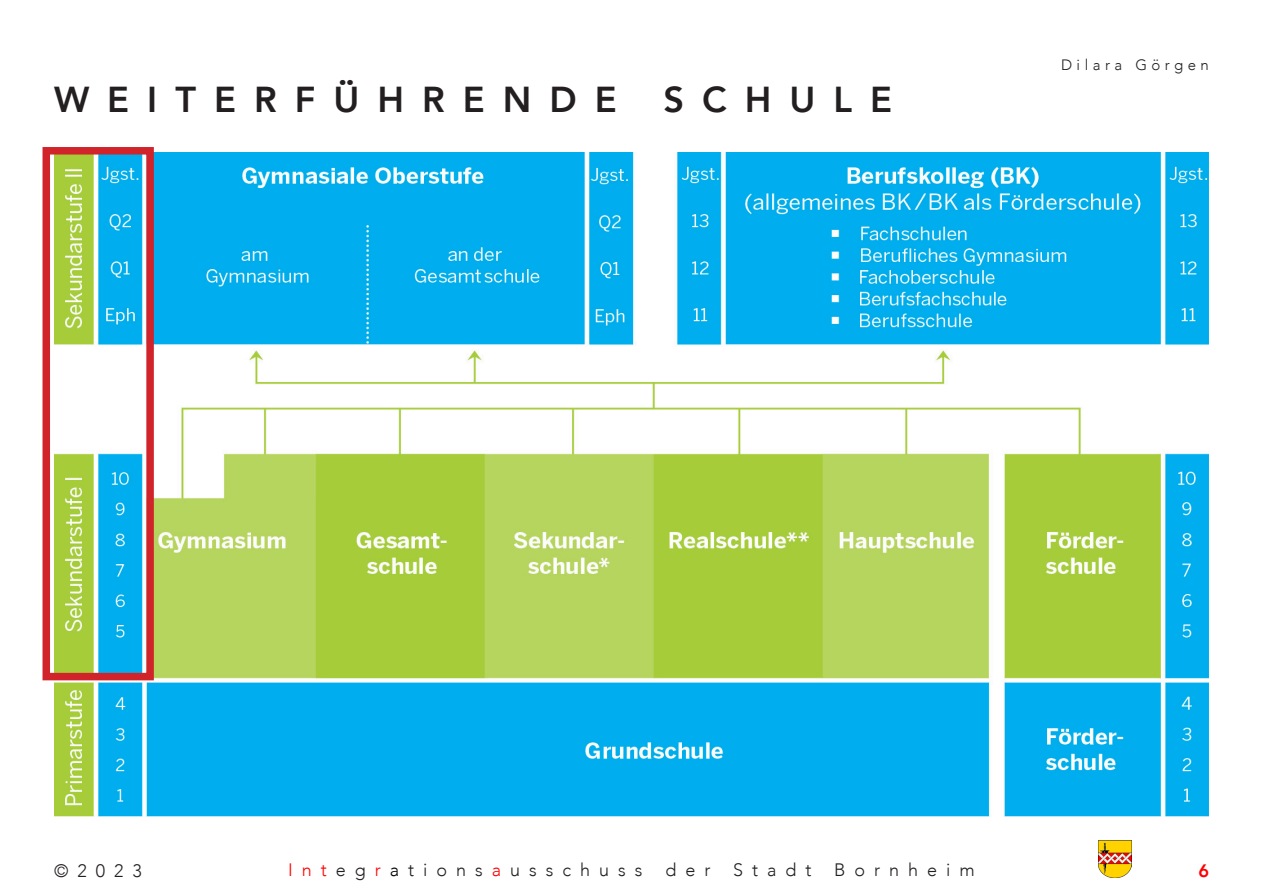
<style>
.page{position:relative;width:1263px;height:893px;background:#fff}
.page>*{position:absolute;margin:0;border:0;box-sizing:border-box;transform-origin:0 0}
.t1{font:800 36px "Avenir";letter-spacing:.5em;color:#231f20}
.t2{font:300 18px "Avenir";letter-spacing:.5em;color:#231f20}
.t3{font:800 18px "Avenir";color:#f00}
.t4{font:300 15px "Avenir";letter-spacing:.3em;color:#231f20}
.s1{color:#f00}
.s2{color:#000}
</style>
<div class="page">
<img style="left:1098px;top:840px;width:34px;height:38px">
<img style="left:54px;top:152px;width:1155px;height:665px">
<div style="left:43px;top:147px;width:111px;height:533px;border:8px solid #d1232a"></div>
<p class="t1" style="left:54px;top:72px;width:564px">WEITERFÜHRENDE</p>
<p class="t1" style="left:663px;top:72px;width:230px">SCHULE</p>
<p class="t4" style="left:1061px;top:56px;width:149px">Dilara Görgen</p>
<p class="t2" style="left:54px;top:860px;width:89px">©2023</p>
<p class="t2" style="left:288px;top:859px;width:356px"><span class="s1">Int</span>eg<span class="s1">r</span><span class="s2">a</span>tions<span class="s1">a</span>usschuss</p>
<p class="t2" style="left:665px;top:859px;width:46px">der</p>
<p class="t2" style="left:733px;top:859px;width:80px">Stadt</p>
<p class="t2" style="left:834px;top:859px;width:142px">Bornheim</p>
<p class="t3" style="left:1198px;top:857px;width:12px">6</p>
</div>
